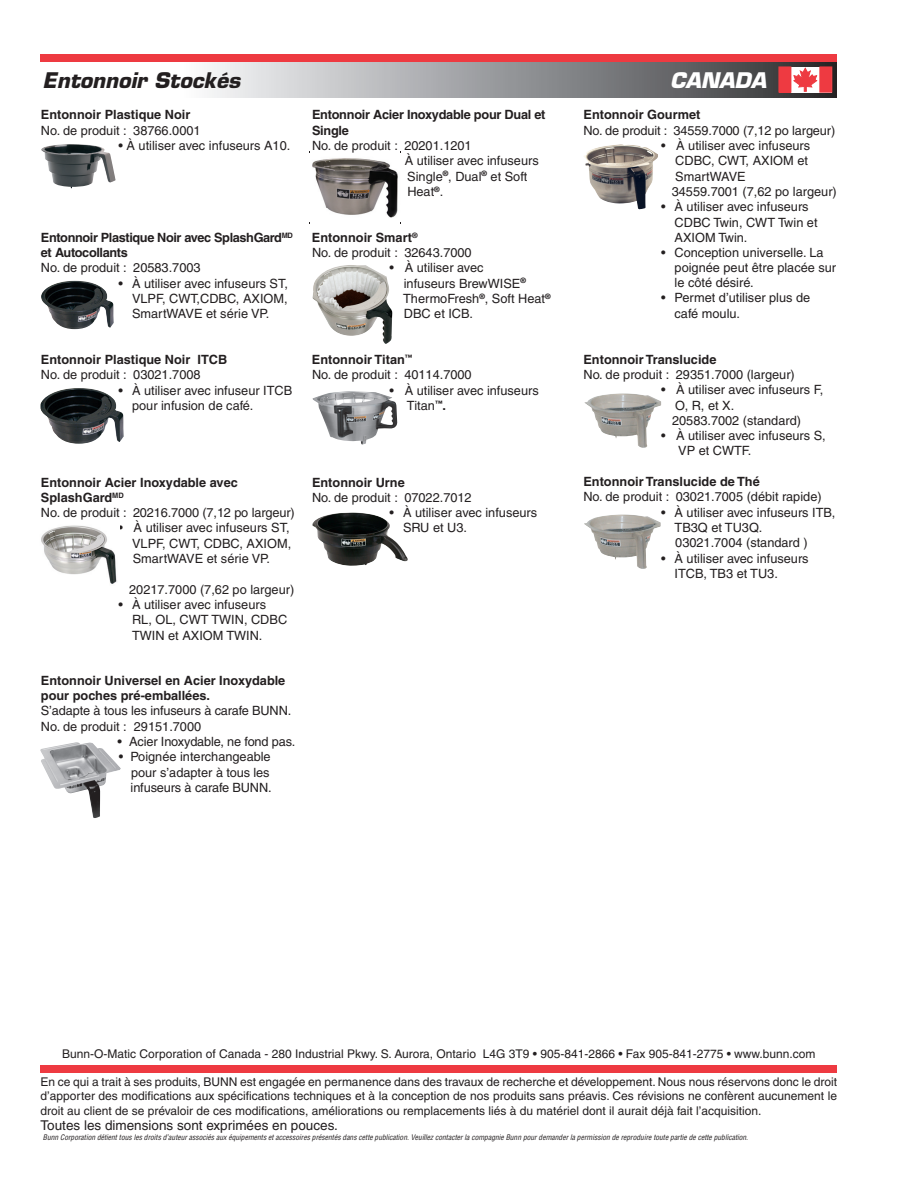
<style>
.page{position:relative;width:918px;height:1188px;background:#fff}
.page>*{position:absolute;margin:0;border:0;box-sizing:border-box;transform-origin:0 0}
.t1{font:italic 700 21px "Eurostile";color:#231f20}
.t2{font:italic 700 21px "Eurostile";color:#fff}
.t3{font:13.5px "Helvetica";color:#231f20}
.t4{font:12.75px/15.3px "Helvetica";color:#231f20}
.t5{font:700 12.75px/15.3px "Helvetica";color:#231f20}
.t6{font:700 12.75px/15.3px "Helvetica";letter-spacing:-.03em;color:#231f20}
.t7{font:700 12.75px/15.3px "Helvetica";letter-spacing:-.02em;color:#231f20}
.t8{font:12px/14.4px "Helvetica";color:#231f20;text-align:justify}
.t9{font:italic condensed 7.5px "Helvetica";color:#231f20}
.s1{font-weight:700}
.s2{font-weight:400}
</style>
<div class="page">
<svg style="left:209px;top:62px;width:628px;height:35px;background:#97979a"></svg>
<div style="left:40px;top:54px;width:797px;height:8px;background:#ee3a41"></div>
<div style="left:40px;top:1066px;width:797px;height:7px;background:#ee3a41"></div>
<svg style="left:791px;top:67px;width:29px;height:25px"></svg>
<div style="left:779px;top:67px;width:12px;height:25px;background:#ee3a41"></div>
<div style="left:820px;top:67px;width:12px;height:25px;background:#ee3a41"></div>
<svg style="left:793px;top:68px;width:24px;height:24px"></svg>
<img style="left:312px;top:158px;width:86px;height:60px">
<img style="left:41px;top:525px;width:76px;height:59px">
<img style="left:584px;top:144px;width:74px;height:65px">
<img style="left:41px;top:144px;width:75px;height:44px">
<img style="left:312px;top:512px;width:96px;height:54px">
<img style="left:41px;top:281px;width:73px;height:48px">
<img style="left:313px;top:391px;width:84px;height:54px">
<img style="left:40px;top:388px;width:84px;height:56px">
<img style="left:312px;top:265px;width:80px;height:79px">
<img style="left:584px;top:393px;width:77px;height:55px">
<img style="left:584px;top:514px;width:77px;height:55px">
<img style="left:40px;top:742px;width:81px;height:76px">
<h1 class="t1" style="left:42px;top:67px;width:199px">Entonnoir Stockés</h1>
<h1 class="t2" style="left:670px;top:67px;width:98px">CANADA</h1>
<p class="t7" style="left:312px;top:107px;width:235px">Entonnoir Acier Inoxydable pour Dual et<br>Single</p>
<p class="t4" style="left:312px;top:138px;width:161px">No. de produit : 20201.1201</p>
<p class="t4" style="left:407px;top:153px;width:133px;text-indent:-18px">• À utiliser avec infuseurs<br>Single<sup>®</sup>, Dual<sup>®</sup> et Soft<br>Heat<sup>®</sup>.</p>
<p class="t4" style="left:312px;top:230px;width:161px"><span class="s1">Entonnoir Smart</span><sup>®<br></sup>No. de produit : 32643.7000</p>
<p class="t4" style="left:403px;top:260px;width:149px;text-indent:-14px">• À utiliser avec<br>infuseurs BrewWISE<sup>®<br></sup>ThermoFresh<sup>®</sup>, Soft Heat<sup>®<br></sup>DBC et ICB.</p>
<p class="t4" style="left:312px;top:352px;width:161px"><span class="s1">Entonnoir Titan</span><sup>™<br></sup>No. de produit : 40114.7000</p>
<p class="t4" style="left:407px;top:383px;width:134px;text-indent:-17px">• À utiliser avec infuseurs<br>Titan<sup>™</sup><span class="s1">.</span></p>
<p class="t5" style="left:584px;top:107px;width:118px">Entonnoir Gourmet</p>
<p class="t4" style="left:584px;top:123px;width:253px">No. de produit : 34559.7000 (7,12 po largeur)</p>
<p class="t4" style="left:672px;top:138px;width:167px;text-indent:-11px">• À utiliser avec infuseurs<br>CDBC, CWT, AXIOM et<br>SmartWAVE<br>34559.7001 (7,62 po largeur)</p>
<p class="t4" style="left:675px;top:199px;width:145px;text-indent:-14px">• À utiliser avec infuseurs<br>CDBC Twin, CWT Twin et<br>AXIOM Twin.</p>
<p class="t4" style="left:675px;top:245px;width:163px;text-indent:-14px">• Conception universelle. La poignée peut être placée sur le côté désiré.</p>
<p class="t4" style="left:675px;top:290px;width:137px;text-indent:-14px">• Permet d’utiliser plus de café moulu.</p>
<p class="t5" style="left:583px;top:351px;width:135px">Entonnoir Translucide</p>
<p class="t4" style="left:583px;top:367px;width:213px">No. de produit : 29351.7000 (largeur)</p>
<p class="t4" style="left:672px;top:382px;width:153px;text-indent:-11px">• À utiliser avec infuseurs F,<br>O, R, et X.<br>20583.7002 (standard)</p>
<p class="t4" style="left:678px;top:428px;width:149px;text-indent:-17px">• À utiliser avec infuseurs S,<br>VP et CWTF.</p>
<p class="t5" style="left:583px;top:474px;width:178px">Entonnoir Translucide de Thé</p>
<p class="t4" style="left:583px;top:489px;width:240px">No. de produit : 03021.7005 (débit rapide)</p>
<p class="t4" style="left:675px;top:504px;width:162px;text-indent:-14px">• À utiliser avec infuseurs ITB,<br>TB3Q et TU3Q.<br>03021.7004 (standard )</p>
<p class="t4" style="left:675px;top:550px;width:136px;text-indent:-14px">• À utiliser avec infuseurs<br>ITCB, TB3 et TU3.</p>
<p class="t5" style="left:41px;top:107px;width:151px">Entonnoir Plastique Noir</p>
<p class="t4" style="left:41px;top:123px;width:161px">No. de produit : 38766.0001</p>
<p class="t4" style="left:119px;top:138px;width:173px">• À utiliser avec infuseurs A10.</p>
<p class="t6" style="left:41px;top:229px;width:254px">Entonnoir Plastique Noir avec SplashGard<sup>MD </sup>et Autocollants</p>
<p class="t4" style="left:41px;top:260px;width:161px">No. de produit : 20583.7003</p>
<p class="t4" style="left:132px;top:276px;width:157px;text-align:justify;text-indent:-14px">• À utiliser avec infuseurs ST, VLPF, CWT,CDBC, AXIOM, SmartWAVE et série VP.</p>
<p class="t5" style="left:41px;top:352px;width:188px">Entonnoir Plastique Noir ITCB</p>
<p class="t4" style="left:41px;top:367px;width:161px">No. de produit : 03021.7008</p>
<p class="t4" style="left:132px;top:383px;width:162px;text-indent:-14px">• À utiliser avec infuseur ITCB pour infusion de café.</p>
<p class="t5" style="left:41px;top:474px;width:255px">Entonnoir Acier Inoxydable avec<br>SplashGard<sup>MD<br></sup><span class="s2">No. de produit : 20216.7000 (7,12 po largeur)</span></p>
<p class="t4" style="left:132px;top:520px;width:161px;text-indent:-14px">• À utiliser avec infuseurs ST,<br>VLPF, CWT, CDBC, AXIOM,<br>SmartWAVE et série VP.</p>
<p class="t4" style="left:129px;top:582px;width:167px">20217.7000 (7,62 po largeur)</p>
<p class="t4" style="left:132px;top:597px;width:157px;text-indent:-14px">• À utiliser avec infuseurs<br>RL, OL, CWT TWIN, CDBC<br>TWIN et AXIOM TWIN.</p>
<p class="t5" style="left:41px;top:673px;width:246px">Entonnoir Universel en Acier Inoxydable pour poches pré-emballées.</p>
<p class="t4" style="left:41px;top:703px;width:252px">S’adapte à tous les infuseurs à carafe BUNN.<br>No. de produit : 29151.7000</p>
<p class="t4" style="left:118px;top:734px;width:179px">• Acier Inoxydable, ne fond pas.</p>
<p class="t4" style="left:131px;top:749px;width:142px;text-indent:-12px">• Poignée interchangeable pour s’adapter à tous les infuseurs à carafe BUNN.</p>
<p class="t5" style="left:312px;top:474px;width:94px">Entonnoir Urne</p>
<p class="t4" style="left:312px;top:490px;width:161px">No. de produit : 07022.7012</p>
<p class="t4" style="left:403px;top:505px;width:136px;text-indent:-14px">• À utiliser avec infuseurs<br>SRU et U3.</p>
<p class="t8" style="left:62px;top:1046px;width:755px">Bunn-O-Matic Corporation of Canada - 280 Industrial Pkwy. S. Aurora, Ontario L4G 3T9 • 905-841-2866 • Fax 905-841-2775 • www.bunn.com</p>
<p class="t8" style="left:40px;top:1075px;width:798px">En ce qui a trait à ses produits, BUNN est engagée en permanence dans des travaux de recherche et développement. Nous nous réservons donc le droit d’apporter des modifications aux spécifications techniques et à la conception de nos produits sans préavis. Ces révisions ne confèrent aucunement le droit au client de se prévaloir de ces modifications, améliorations ou remplacements liés à du matériel dont il aurait déjà fait l’acquisition.</p>
<p class="t3" style="left:41px;top:1117px;width:299px">Toutes les dimensions sont exprimées en pouces.</p>
<p class="t9" style="left:43px;top:1133px;width:707px">Bunn Corporation détient tous les droits d’auteur associés aux équipements et accessoires présentés dans cette publication. Veuillez contacter la compagnie Bunn pour demander la permission de reproduire toute partie de cette publication.</p>
</div>
